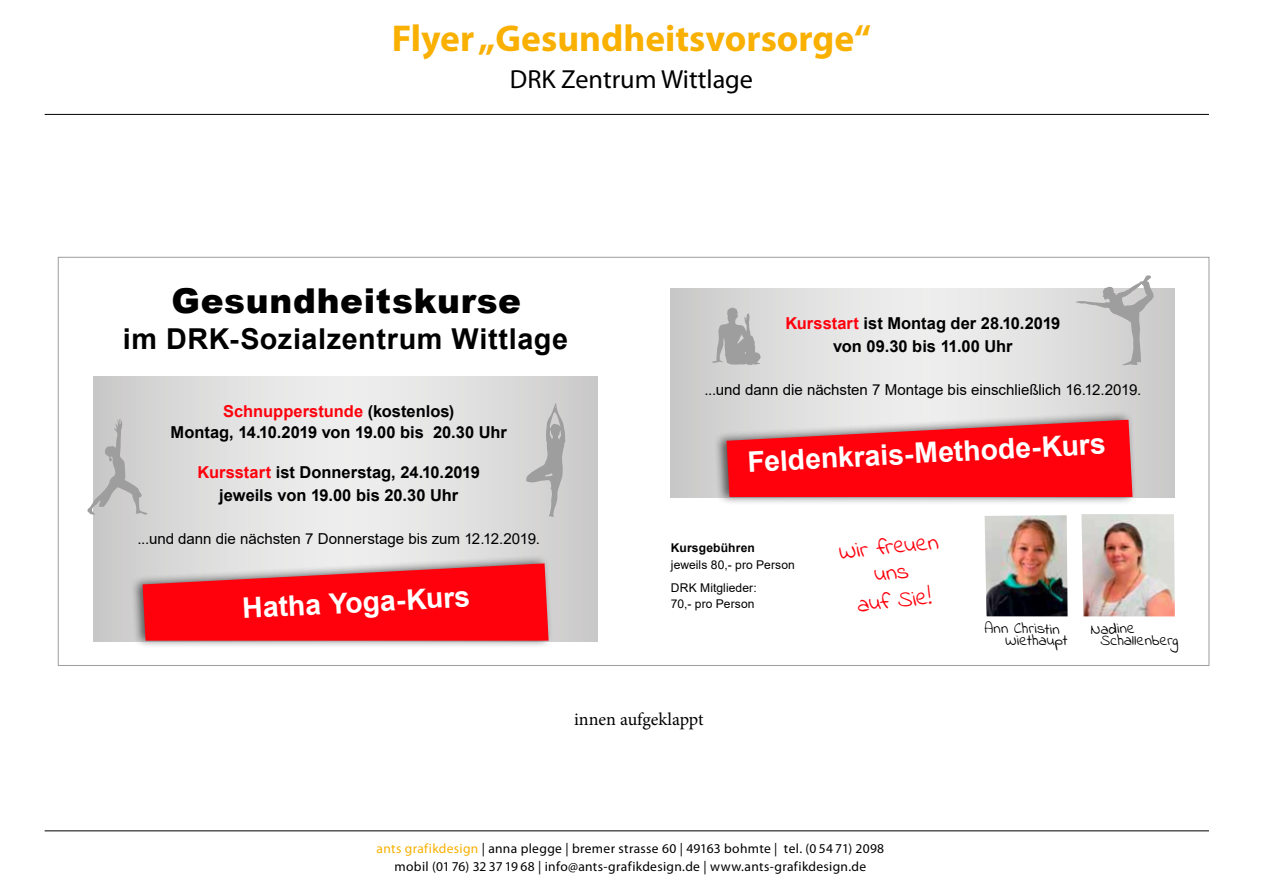
<style>
.page{position:relative;width:1263px;height:893px;background:#fff}
.page>*{position:absolute;margin:0;border:0;box-sizing:border-box;transform-origin:0 0}
.t1{font:700 37.5px "Myriad Pro";color:#f9b000}
.t2{font:900 34.35px "Arial";letter-spacing:.02em;color:#000}
.t3{font:700 28.8px "Arial";letter-spacing:.02em;color:#000}
.t4{font:700 28.35px "Arial";color:#fff}
.t5{font:26.25px "Myriad Pro";color:#000}
.t6{font:18px "Minion Pro";color:#000}
.t7{font:17.55px/25.7px "Indie Flower";color:#ff010c;text-align:center}
.t8{font:700 16.5px/22.8px "Arial";color:#000;text-align:center}
.t9{font:15.15px "Arial";letter-spacing:-.005em;color:#000}
.t10{font:13.5px/18px "Myriad Pro";letter-spacing:.025em;color:#000;text-align:center}
.t11{font:12px/22.6px "Arial";letter-spacing:.01em;color:#000}
.t12{font:700 12px "Arial";letter-spacing:.015em;color:#000}
.t13{font:11.7px/11.4px "Indie Flower";color:#000}
.s1{color:#ff010c}
.s2{color:#f9b000}
</style>
<div class="page">
<hr style="left:45px;top:114px;width:1164px;height:1px;background:#000">
<hr style="left:45px;top:830px;width:1164px;height:1px;background:#000">
<svg style="left:671px;top:288px;width:504px;height:209px;background:#ddd"></svg>
<svg style="left:94px;top:377px;width:504px;height:264px;background:#dedede"></svg>
<svg style="left:1076px;top:275px;width:79px;height:90px;background:#cfcfcf"></svg>
<svg style="left:712px;top:308px;width:49px;height:57px;background:#b7b7b7"></svg>
<svg style="left:525px;top:403px;width:40px;height:114px;background:#c3c2c2"></svg>
<svg style="left:87px;top:418px;width:61px;height:97px;background:#c8c8c8"></svg>
<img style="left:1081px;top:514px;width:94px;height:102px">
<img style="left:984px;top:515px;width:83px;height:101px">
<div style="left:714px;top:411px;width:423px;height:95px;background:#000;opacity:.6"></div>
<svg style="left:726px;top:420px;width:406px;height:77px;background:#f61d26"></svg>
<div style="left:130px;top:554px;width:423px;height:95px;background:#000;opacity:.6"></div>
<svg style="left:143px;top:563px;width:406px;height:78px;background:#f61e28"></svg>
<h1 class="t1" style="left:392px;top:14px;width:481px">Flyer „Gesundheitsvorsorge“</h1>
<h3 class="t5" style="left:510px;top:63px;width:245px">DRK Zentrum Wittlage</h3>
<h2 class="t2" style="left:171px;top:276px;width:351px">Gesundheitskurse</h2>
<h3 class="t3" style="left:123px;top:318px;width:447px">im DRK-Sozialzentrum Wittlage</h3>
<p class="t8" style="left:171px;top:401px;width:338px;line-height:20.5px"><span class="s1">Schnupperstunde</span> (kostenlos)<br>Montag, 14.10.2019 von 19.00 bis 20.30 Uhr</p>
<p class="t8" style="left:198px;top:461px;width:284px"><span class="s1">Kursstart</span> ist Donnerstag, 24.10.2019 jeweils von 19.00 bis 20.30 Uhr</p>
<p class="t9" style="left:137px;top:529px;width:404px">...und dann die nächsten 7 Donnerstage bis zum 12.12.2019.</p>
<h3 class="t4" style="left:241px;top:588px;width:230px;rotate:-3deg">Hatha Yoga-Kurs</h3>
<p class="t8" style="left:785px;top:312px;width:276px"><span class="s1">Kursstart</span> ist Montag der 28.10.2019 von 09.30 bis 11.00 Uhr</p>
<p class="t9" style="left:704px;top:379px;width:439px">...und dann die nächsten 7 Montage bis einschließlich 16.12.2019.</p>
<h3 class="t4" style="left:746px;top:442px;width:360px;rotate:-3deg">Feldenkrais-Methode-Kurs</h3>
<p class="t12" style="left:671px;top:540px;width:86px">Kursgebühren</p>
<p class="t11" style="left:671px;top:553px;width:126px">jeweils 80,- pro Person<br>DRK Mitglieder:</p>
<p class="t11" style="left:671px;top:592px;width:85px">70,- pro Person</p>
<p class="t7" style="left:838px;top:540px;width:101px;rotate:-6deg">Wir freuen uns</p>
<p class="t7" style="left:856px;top:593px;width:76px;rotate:-6deg">auf Sie!</p>
<p class="t13" style="left:1005px;top:623px;width:64px;text-indent:-21px">Ann Christin<br>Wiethaupt</p>
<p class="t13" style="left:1100px;top:624px;width:79px;text-indent:-10px">Nadine<br>Schallenberg</p>
<p class="t6" style="left:574px;top:707px;width:131px">innen aufgeklappt</p>
<p class="t10" style="left:377px;top:839px;width:509px"><span class="s2">ants grafikdesign</span> | anna plegge | bremer strasse 60 | 49163 bohmte | tel. (0 54 71) 2098 mobil (01 76) 32 37 19 68 | info@ants-grafikdesign.de | www.ants-grafikdesign.de</p>
</div>
